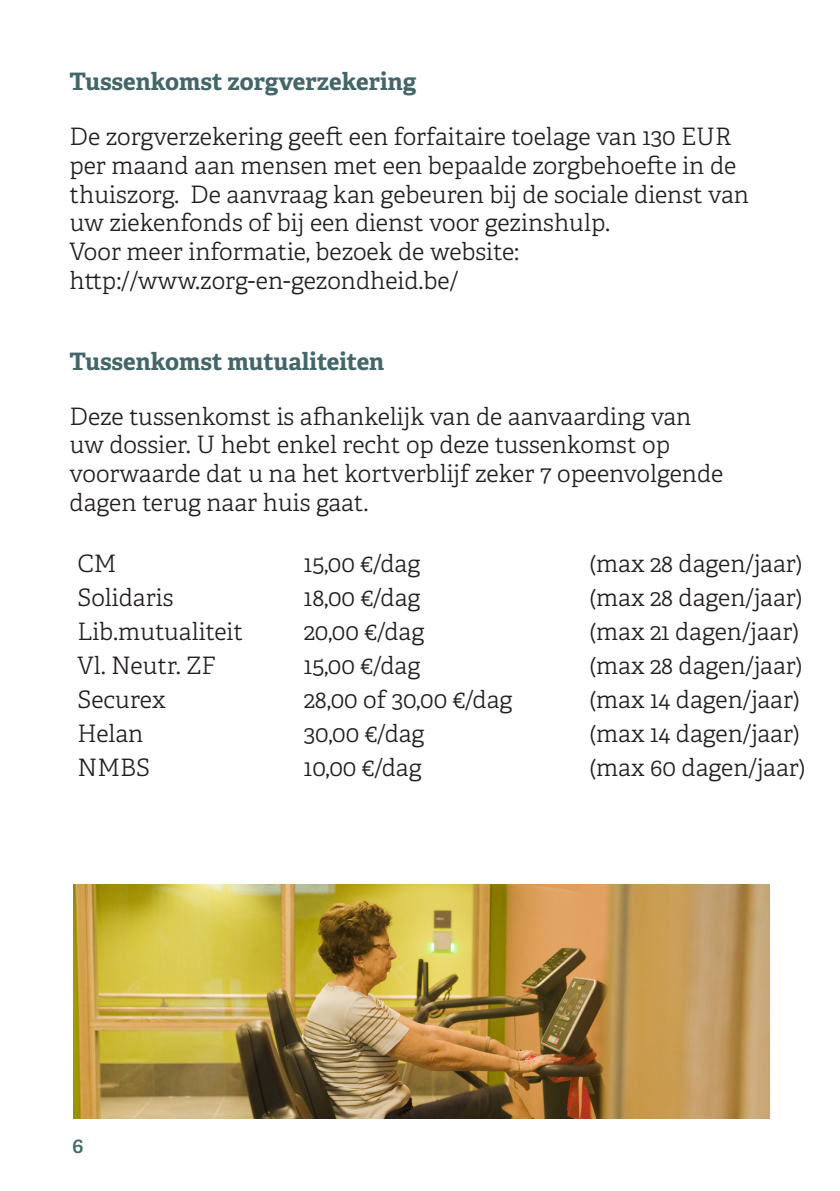
<style>
.page{position:relative;width:840px;height:1191px;background:#fff}
.page>*{position:absolute;margin:0;border:0;box-sizing:border-box;transform-origin:0 0}
.body{font:300 24px/28.8px "Adelle";color:#231f20}
.Tussentitel{font:700 24px "Adelle";color:#446669}
.t1{font:600 20.8px "Adelle";color:#446669}
</style>
<div class="page">
<img style="left:73px;top:884px;width:695px;height:234px">
<p class="Tussentitel" style="left:69px;top:66px;width:348px">Tussenkomst zorgverzekering</p>
<p class="body" style="left:69px;top:122px;width:680px">De zorgverzekering geeft een forfaitaire toelage van 130 EUR per maand aan mensen met een bepaalde zorgbehoefte in de thuiszorg. De aanvraag kan gebeuren bij de sociale dienst van uw ziekenfonds of bij een dienst voor gezinshulp.</p>
<p class="body" style="left:69px;top:238px;width:451px">Voor meer informatie, bezoek de website:</p>
<p class="body" style="left:69px;top:266px;width:390px">http://www.zorg-en-gezondheid.be/</p>
<p class="Tussentitel" style="left:69px;top:346px;width:316px">Tussenkomst mutualiteiten</p>
<p class="body" style="left:69px;top:402px;width:655px">Deze tussenkomst is afhankelijk van de aanvaarding van uw dossier. U hebt enkel recht op deze tussenkomst op voorwaarde dat u na het kortverblijf zeker 7 opeenvolgende dagen terug naar huis gaat.</p>
<p class="body" style="left:77px;top:549px;width:41px">CM</p>
<p class="body" style="left:304px;top:549px;width:118px">15,00 €/dag</p>
<p class="body" style="left:589px;top:549px;width:214px">(max 28 dagen/jaar)</p>
<p class="body" style="left:77px;top:583px;width:97px">Solidaris</p>
<p class="body" style="left:304px;top:583px;width:118px">18,00 €/dag</p>
<p class="body" style="left:589px;top:583px;width:214px">(max 28 dagen/jaar)</p>
<p class="body" style="left:77px;top:617px;width:167px">Lib.mutualiteit</p>
<p class="body" style="left:304px;top:617px;width:122px">20,00 €/dag</p>
<p class="body" style="left:589px;top:617px;width:211px">(max 21 dagen/jaar)</p>
<p class="body" style="left:77px;top:651px;width:140px">Vl. Neutr. ZF</p>
<p class="body" style="left:304px;top:651px;width:118px">15,00 €/dag</p>
<p class="body" style="left:589px;top:651px;width:214px">(max 28 dagen/jaar)</p>
<p class="body" style="left:77px;top:685px;width:89px">Securex</p>
<p class="body" style="left:304px;top:685px;width:210px">28,00 of 30,00 €/dag</p>
<p class="body" style="left:589px;top:685px;width:212px">(max 14 dagen/jaar)</p>
<p class="body" style="left:77px;top:720px;width:67px">Helan</p>
<p class="body" style="left:304px;top:720px;width:122px">30,00 €/dag</p>
<p class="body" style="left:589px;top:720px;width:212px">(max 14 dagen/jaar)</p>
<p class="body" style="left:77px;top:754px;width:74px">NMBS</p>
<p class="body" style="left:304px;top:754px;width:119px">10,00 €/dag</p>
<p class="body" style="left:589px;top:754px;width:217px">(max 60 dagen/jaar)</p>
<p class="t1" style="left:72px;top:1132px;width:13px">6</p>
</div>
